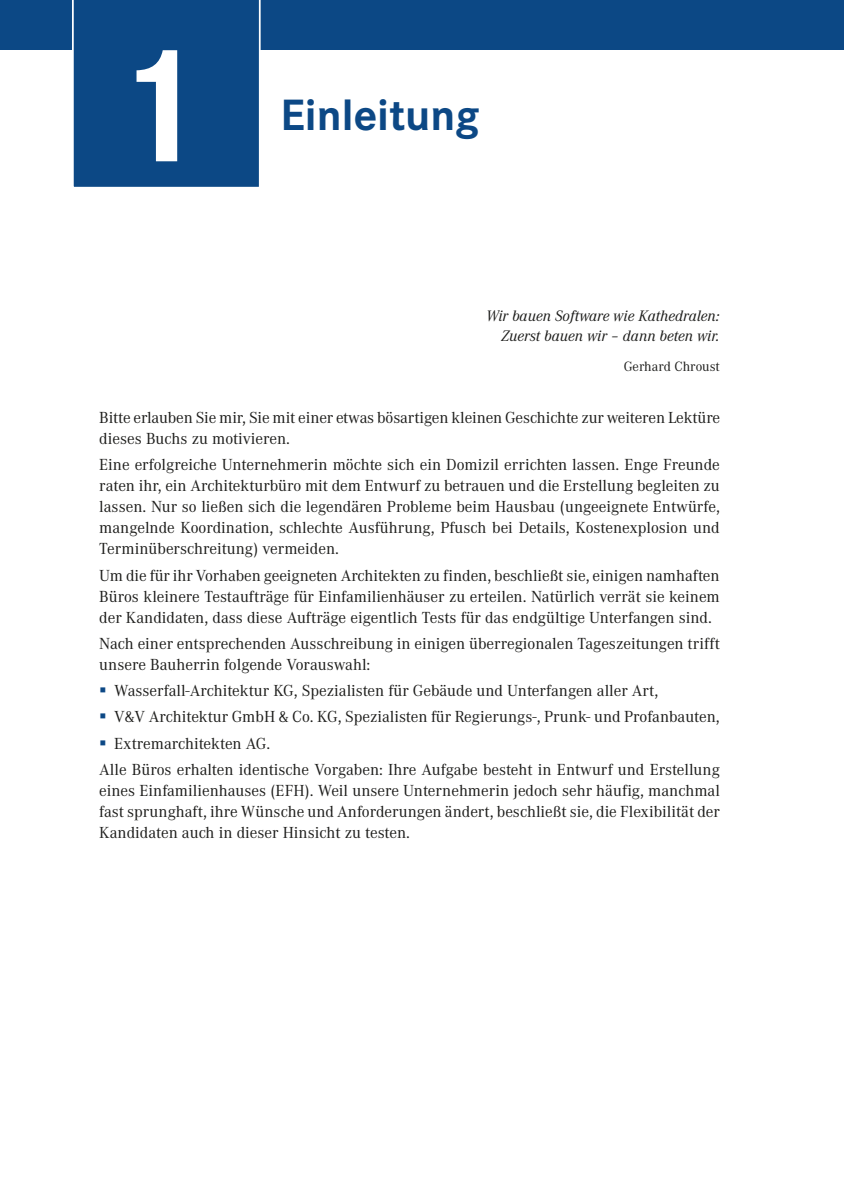
<style>
.page{position:relative;width:844px;height:1191px;background:#fff}
.page>*{position:absolute;margin:0;border:0;box-sizing:border-box;transform-origin:0 0}
.t1{font:700 170.1px "Corporate S Pro";color:#fff}
.t2{font:700 45.5px "Corporate S Pro";color:#0c4885}
.t3{font:16.62px/21px "Corporate A Pro";color:#1d1d1b;text-align:justify}
.t4{font:italic 15.75px/19.2px "Corporate A Pro";color:#1d1d1b;text-align:right}
.t5{font:14px "Corporate A Pro";color:#1d1d1b}
</style>
<div class="page">
<div style="left:0;top:0;width:843px;height:50px;background:#0c4885"></div>
<div style="left:72px;top:0;width:188px;height:187px;background:#0c4885"></div>
<h1 class="t1" style="left:108px;top:-29px;width:98px">1</h1>
<h2 class="t2" style="left:280px;top:79px;width:200px">Einleitung</h2>
<p class="t4" style="left:486px;top:306px;width:235px">Wir bauen Software wie Kathedralen:<br>Zuerst bauen wir – dann beten wir.</p>
<p class="t5" style="left:623px;top:356px;width:98px">Gerhard Chroust</p>
<p class="t3" style="left:99px;top:406px;width:622px">Bitte erlauben Sie mir, Sie mit einer etwas bösartigen kleinen Geschichte zur weiteren Lektüre dieses Buchs zu motivieren.</p>
<p class="t3" style="left:99px;top:453px;width:622px">Eine erfolgreiche Unternehmerin möchte sich ein Domizil errichten lassen. Enge Freunde raten ihr, ein Architekturbüro mit dem Entwurf zu betrauen und die Erstellung begleiten zu lassen. Nur so ließen sich die legendären Probleme beim Hausbau (ungeeignete Entwürfe, mangelnde Koordination, schlechte Ausführung, Pfusch bei Details, Kostenexplosion und Terminüberschreitung) vermeiden.</p>
<p class="t3" style="left:99px;top:564px;width:622px">Um die für ihr Vorhaben geeigneten Architekten zu finden, beschließt sie, einigen namhaften Büros kleinere Testaufträge für Einfamilienhäuser zu erteilen. Natürlich verrät sie keinem der Kandidaten, dass diese Aufträge eigentlich Tests für das endgültige Unterfangen sind.</p>
<p class="t3" style="left:99px;top:632px;width:622px">Nach einer entsprechenden Ausschreibung in einigen überregionalen Tageszeitungen trifft unsere Bauherrin folgende Vorauswahl:</p>
<p class="t3" style="left:114px;top:679px;width:545px">Wasserfall-Architektur KG, Spezialisten für Gebäude und Unterfangen aller Art,</p>
<p class="t3" style="left:114px;top:705px;width:607px">V&amp;V Architektur GmbH &amp; Co. KG, Spezialisten für Regierungs-, Prunk- und Profanbauten,</p>
<p class="t3" style="left:114px;top:732px;width:158px">Extremarchitekten AG.</p>
<p class="t3" style="left:99px;top:758px;width:622px">Alle Büros erhalten identische Vorgaben: Ihre Aufgabe besteht in Entwurf und Erstellung</p>
<p class="t3" style="left:99px;top:779px;width:622px">eines Einfamilienhauses (EFH). Weil unsere Unternehmerin jedoch sehr häufig, manchmal fast sprunghaft, ihre Wünsche und Anforderungen ändert, beschließt sie, die Flexibilität der Kandidaten auch in dieser Hinsicht zu testen.</p>
</div>
